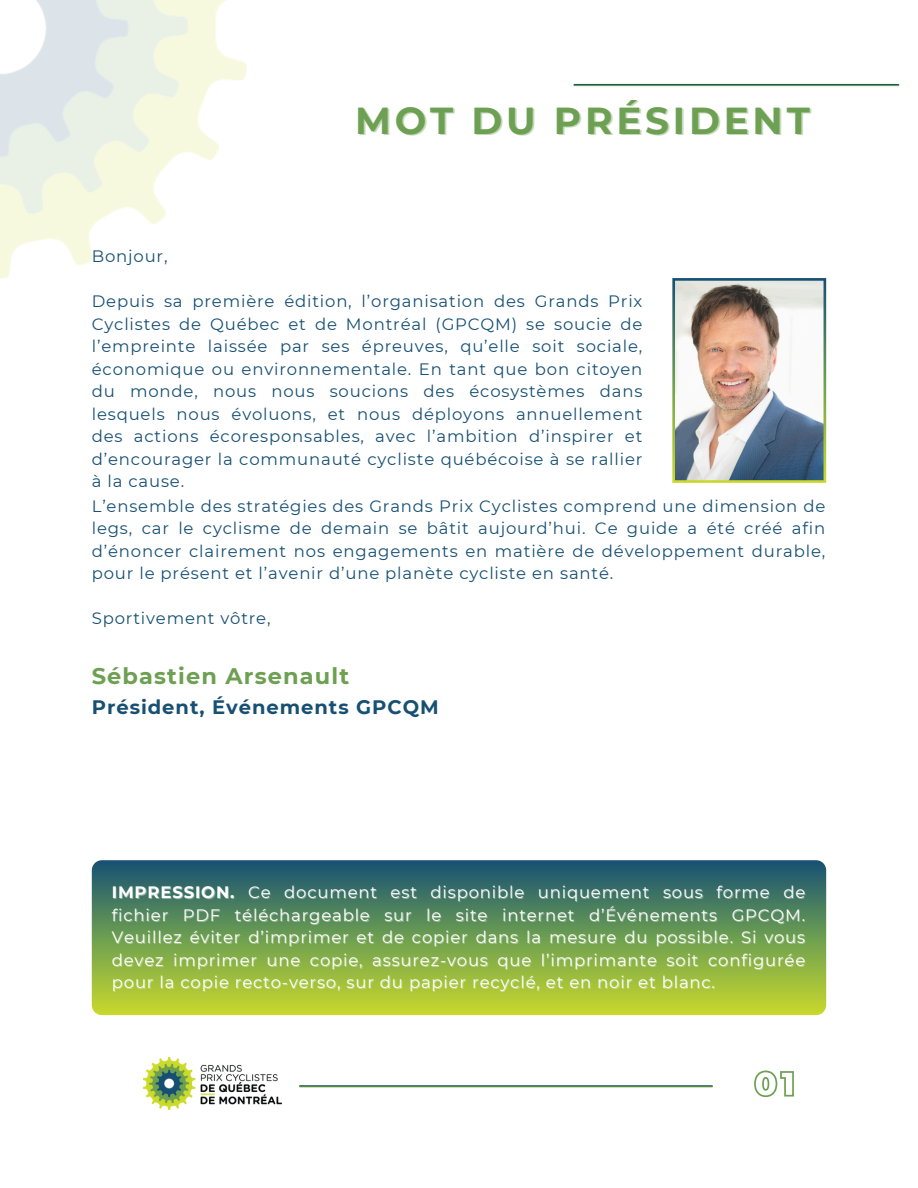
<style>
.page{position:relative;width:918px;height:1188px;background:#fff}
.page>*{position:absolute;margin:0;border:0;box-sizing:border-box;transform-origin:0 0}
.t1{font:700 37.5px "Montserrat";letter-spacing:.1em;color:#6da052}
.t2{font:700 22.5px "Montserrat";letter-spacing:.05em;color:#6da052}
.t3{font:700 19.5px "Montserrat";letter-spacing:.05em;color:#175073}
.t4{font:16.5px/22.5px "Montserrat";letter-spacing:.05em;color:#175073;text-align:justify}
.t5{font:16.5px/22.5px "Montserrat";letter-spacing:.05em;color:#fff;text-align:justify}
.t6{font:700 16.5px "Montserrat";letter-spacing:.05em;color:#fff}
</style>
<div class="page">
<img style="left:144px;top:1058px;width:137px;height:51px">
<svg style="left:92px;top:860px;width:734px;height:155px;background:#6e9950"></svg>
<img style="left:672px;top:278px;width:154px;height:205px">
<svg style="left:754px;top:1070px;width:40px;height:28px"></svg>
<img style="left:0;top:0;width:246px;height:278px">
<h2 class="t1" style="left:355px;top:98px;width:456px">MOT DU PRÉSIDENT</h2>
<p class="t4" style="left:92px;top:245px;width:77px">Bonjour,</p>
<p class="t4" style="left:92px;top:290px;width:552px">Depuis sa première édition, l’organisation des Grands Prix Cyclistes de Québec et de Montréal (GPCQM) se soucie de l’empreinte laissée par ses épreuves, qu’elle soit sociale, économique ou environnementale. En tant que bon citoyen du monde, nous nous soucions des écosystèmes dans lesquels nous évoluons, et nous déployons annuellement des actions écoresponsables, avec l’ambition d’inspirer et d’encourager la communauté cycliste québécoise à se rallier à la cause.</p>
<h3 class="t4" style="left:92px;top:494px;width:735px">L’ensemble des stratégies des Grands Prix Cyclistes comprend une dimension de legs, car le cyclisme de demain se bâtit aujourd’hui. Ce guide a été créé afin d’énoncer clairement nos engagements en matière de développement durable, pour le présent et l’avenir d’une planète cycliste en santé.</h3>
<p class="t4" style="left:92px;top:607px;width:180px">Sportivement vôtre,</p>
<p class="t2" style="left:92px;top:662px;width:259px">Sébastien Arsenault</p>
<p class="t3" style="left:92px;top:695px;width:348px">Président, Événements GPCQM</p>
<p class="t5" style="left:112px;top:881px;width:695px;text-indent:136px">Ce document est disponible uniquement sous forme de fichier PDF téléchargeable sur le site internet d’Événements GPCQM.<br>Veuillez éviter d’imprimer et de copier dans la mesure du possible. Si vous devez imprimer une copie, assurez-vous que l’imprimante soit configurée pour la copie recto-verso, sur du papier recyclé, et en noir et blanc.</p>
<p class="t6" style="left:112px;top:882px;width:124px">IMPRESSION.</p>
</div>
